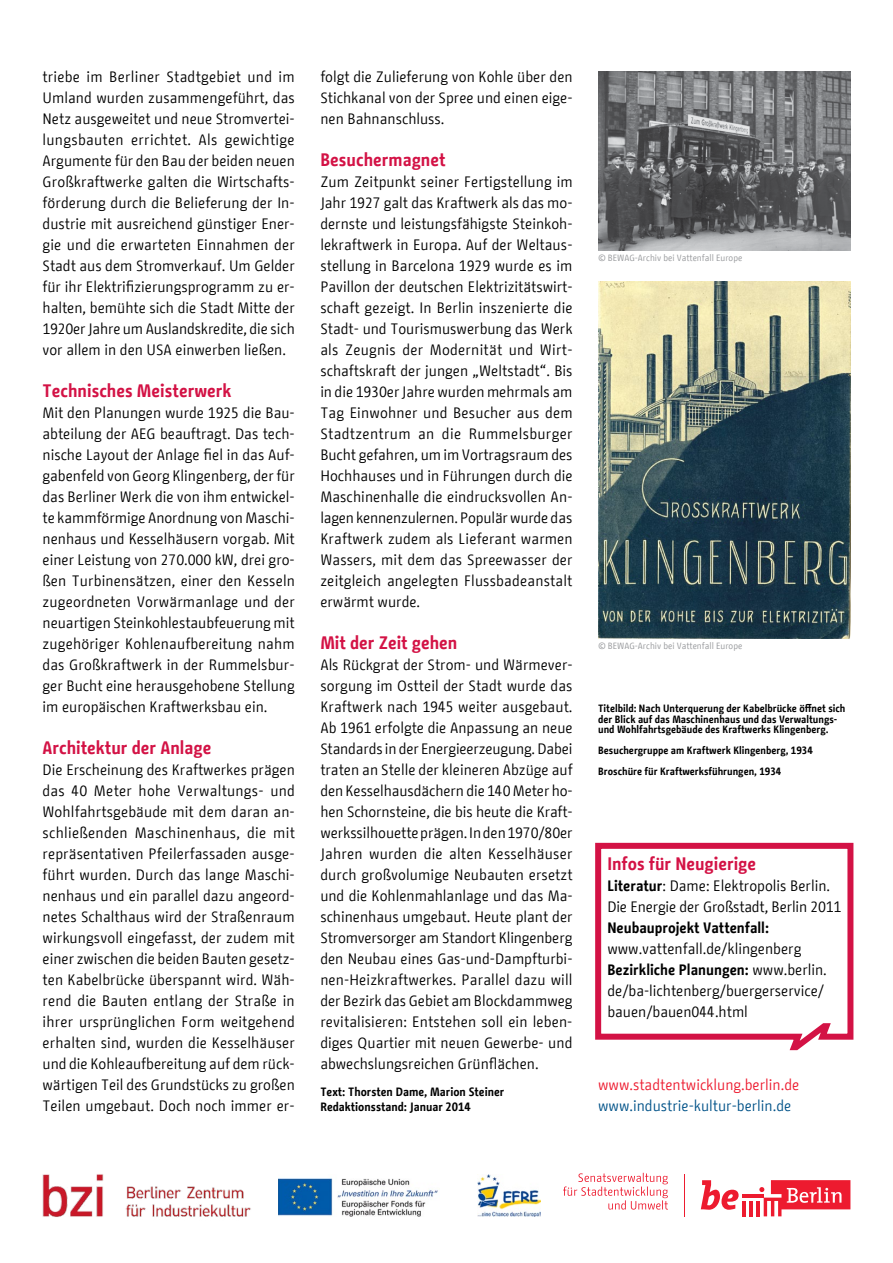
<style>
.page{position:relative;width:893px;height:1263px;background:#fff}
.page>*{position:absolute;margin:0;border:0;box-sizing:border-box;transform-origin:0 0}
._02_03_Innen_Fließte{font:700 18px "BMF Change";color:#d31245}
._02_03_Innen_Fließte-2{font:15px/21px "BMF Change";color:#000;text-align:justify}
._03_01_Absender{font:15px "BMF Change";color:#ed1b2f}
._03_01_Absender-2{font:15px "BMF Change";color:#005288}
._02_03_Innen_Fließte-3{font:700 15px "BMF Change";color:#000}
._02_03_Innen_Fließte-4{font:700 12px "BMF Change";color:#000}
._02_07_Innen_Bildunt{font:700 10.5px/10.5px "BMF Change";color:#000}
._02_08_Innen_Copyrig{font:9px "BMF Change";color:#939598}
.s1{font-weight:700}
</style>
<div class="page">
<svg style="left:701px;top:1180px;width:38px;height:30px"></svg>
<hr style="left:742px;top:1201px;width:3px;height:15px;background:#ed1b2f">
<hr style="left:749px;top:1201px;width:4px;height:15px;background:#ed1b2f">
<hr style="left:756px;top:1201px;width:4px;height:15px;background:#ed1b2f">
<hr style="left:742px;top:1194px;width:22px;height:3px;background:#ed1b2f">
<svg style="left:759px;top:1180px;width:91px;height:36px"></svg>
<hr style="left:684px;top:1174px;width:1px;height:42px;background:#ed1b2f">
<svg style="left:563px;top:1173px;width:105px;height:36px"></svg>
<img style="left:598px;top:72px;width:252px;height:178px">
<img style="left:598px;top:282px;width:252px;height:357px">
<svg style="left:595px;top:842px;width:259px;height:209px"></svg>
<img style="left:478px;top:1174px;width:62px;height:43px">
<img style="left:42px;top:1174px;width:62px;height:43px">
<img style="left:125px;top:1186px;width:126px;height:31px">
<img style="left:279px;top:1178px;width:159px;height:38px">
<p class="_02_03_Innen_Fließte-2" style="left:43px;top:67px;width:254px">triebe im Berliner Stadtgebiet und im Umland wurden zusammengeführt, das Netz ausgeweitet und neue Stromvertei&shy;lungsbauten errichtet. Als gewichtige Argumente für den Bau der beiden neuen Großkraftwerke galten die Wirtschafts&shy;förderung durch die Belieferung der In&shy;dustrie mit ausreichend günstiger Ener&shy;gie und die erwarteten Einnahmen der Stadt aus dem Stromverkauf. Um Gelder für ihr Elektrifizierungsprogramm zu er&shy;halten, bemühte sich die Stadt Mitte der 1920er Jahre um Auslandskredite, die sich vor allem in den USA einwerben ließen.</p>
<p class="_02_03_Innen_Fließte" style="left:43px;top:378px;width:190px">Technisches Meisterwerk</p>
<p class="_02_03_Innen_Fließte-2" style="left:43px;top:403px;width:254px">Mit den Planungen wurde 1925 die Bau&shy;abteilung der AEG beauftragt. Das tech&shy;nische Layout der Anlage fiel in das Auf&shy;gabenfeld von Georg Klingenberg, der für das Berliner Werk die von ihm entwickel&shy;te kammförmige Anordnung von Maschi&shy;nenhaus und Kesselhäusern vorgab. Mit einer Leistung von 270.000 kW, drei gro&shy;ßen Turbinensätzen, einer den Kesseln zugeordneten Vorwärmanlage und der neuartigen Steinkohlestaubfeuerung mit zugehöriger Kohlenaufbereitung nahm das Großkraftwerk in der Rummelsbur&shy;ger Bucht eine herausgehobene Stellung im europäischen Kraftwerksbau ein.</p>
<p class="_02_03_Innen_Fließte" style="left:43px;top:735px;width:170px">Architektur der Anlage</p>
<p class="_02_03_Innen_Fließte-2" style="left:43px;top:760px;width:254px">Die Erscheinung des Kraftwerkes prägen das 40 Meter hohe Verwaltungs- und Wohlfahrtsgebäude mit dem daran an&shy;schließenden Maschinenhaus, die mit repräsentativen Pfeilerfassaden ausge&shy;führt wurden. Durch das lange Maschi&shy;nenhaus und ein parallel dazu angeord&shy;netes Schalthaus wird der Straßenraum wirkungsvoll eingefasst, der zudem mit einer zwischen die beiden Bauten gesetz&shy;ten Kabelbrücke überspannt wird. Wäh&shy;rend die Bauten entlang der Straße in ihrer ursprünglichen Form weitgehend erhalten sind, wurden die Kesselhäuser und die Kohleaufbereitung auf dem rück&shy;wärtigen Teil des Grundstücks zu großen Teilen umgebaut. Doch noch immer er-</p>
<p class="_02_03_Innen_Fließte-2" style="left:320px;top:67px;width:254px">folgt die Zulieferung von Kohle über den Stichkanal von der Spree und einen eige&shy;nen Bahnanschluss.</p>
<p class="_02_03_Innen_Fließte" style="left:320px;top:147px;width:127px">Besuchermagnet</p>
<p class="_02_03_Innen_Fließte-2" style="left:320px;top:172px;width:254px">Zum Zeitpunkt seiner Fertigstellung im Jahr 1927 galt das Kraftwerk als das mo&shy;dernste und leistungsfähigste Steinkoh&shy;lekraftwerk in Europa. Auf der Weltaus&shy;stellung in Barcelona 1929 wurde es im Pavillon der deutschen Elektrizitätswirt&shy;schaft gezeigt. In Berlin inszenierte die Stadt- und Tourismuswerbung das Werk als Zeugnis der Modernität und Wirt&shy;schaftskraft der jungen „Weltstadt“. Bis in die 1930er Jahre wurden mehrmals am Tag Einwohner und Besucher aus dem Stadtzentrum an die Rummelsburger Bucht gefahren, um im Vortragsraum des Hochhauses und in Führungen durch die Maschinenhalle die eindrucksvollen An&shy;lagen kennenzulernen. Populär wurde das Kraftwerk zudem als Lieferant warmen Wassers, mit dem das Spreewasser der zeitgleich angelegten Flussbadeanstalt erwärmt wurde.</p>
<p class="_02_03_Innen_Fließte" style="left:320px;top:630px;width:139px">Mit der Zeit gehen</p>
<p class="_02_03_Innen_Fließte-2" style="left:320px;top:655px;width:254px">Als Rückgrat der Strom- und Wärmever&shy;sorgung im Ostteil der Stadt wurde das Kraftwerk nach 1945 weiter ausgebaut.<br>Ab 1961 erfolgte die Anpassung an neue Standards in der Energieerzeugung. Dabei traten an Stelle der kleineren Abzüge auf den Kesselhausdächern die 140 Meter ho&shy;hen Schornsteine, die bis heute die Kraft&shy;werkssilhouette prägen. In den 1970/80er Jahren wurden die alten Kesselhäuser durch großvolumige Neubauten ersetzt und die Kohlenmahlanlage und das Ma&shy;schinenhaus umgebaut. Heute plant der Stromversorger am Standort Klingenberg den Neubau eines Gas-und-Dampfturbi&shy;nen-Heizkraftwerkes. Parallel dazu will der Bezirk das Gebiet am Blockdammweg revitalisieren: Entstehen soll ein leben&shy;diges Quartier mit neuen Gewerbe- und abwechslungsreichen Grünflächen.</p>
<p class="_02_03_Innen_Fließte-4" style="left:320px;top:1083px;width:185px">Text: Thorsten Dame, Marion Steiner</p>
<p class="_02_03_Innen_Fließte-4" style="left:320px;top:1098px;width:152px">Redaktionsstand: Januar 2014</p>
<p class="_02_08_Innen_Copyrig" style="left:598px;top:251px;width:146px">© BEWAG-Archiv bei Vattenfall Europe</p>
<p class="_02_08_Innen_Copyrig" style="left:598px;top:640px;width:146px">© BEWAG-Archiv bei Vattenfall Europe</p>
<p class="_02_07_Innen_Bildunt" style="left:598px;top:703px;width:249px">Titelbild: Nach Unterquerung der Kabelbrücke öffnet sich der Blick auf das Maschinenhaus und das Verwaltungs&shy;und Wohlfahrtsgebäude des Kraftwerks Klingenberg.</p>
<p class="_02_07_Innen_Bildunt" style="left:598px;top:745px;width:216px">Besuchergruppe am Kraftwerk Klingenberg, 1934</p>
<p class="_02_07_Innen_Bildunt" style="left:598px;top:766px;width:185px">Broschüre für Kraftwerksführungen, 1934</p>
<p class="_02_03_Innen_Fließte" style="left:607px;top:851px;width:150px">Infos für Neugierige</p>
<p class="_02_03_Innen_Fließte-2" style="left:607px;top:875px;width:235px"><span class="s1">Literatur</span>: Dame: Elektropolis Berlin.<br>Die Energie der Großstadt, Berlin 2011</p>
<p class="_02_03_Innen_Fließte-3" style="left:607px;top:917px;width:163px">Neubauprojekt Vattenfall:</p>
<p class="_02_03_Innen_Fließte-2" style="left:607px;top:938px;width:221px;text-align:left">www.vattenfall.de/klingenberg <span class="s1">Bezirkliche Planungen:</span> www.berlin. de/ba-lichtenberg/buergerservice/ bauen/bauen044.html</p>
<p class="_03_01_Absender" style="left:598px;top:1074px;width:203px">www.stadtentwicklung.berlin.de</p>
<p class="_03_01_Absender-2" style="left:598px;top:1095px;width:195px">www.industrie-kultur-berlin.de</p>
</div>
